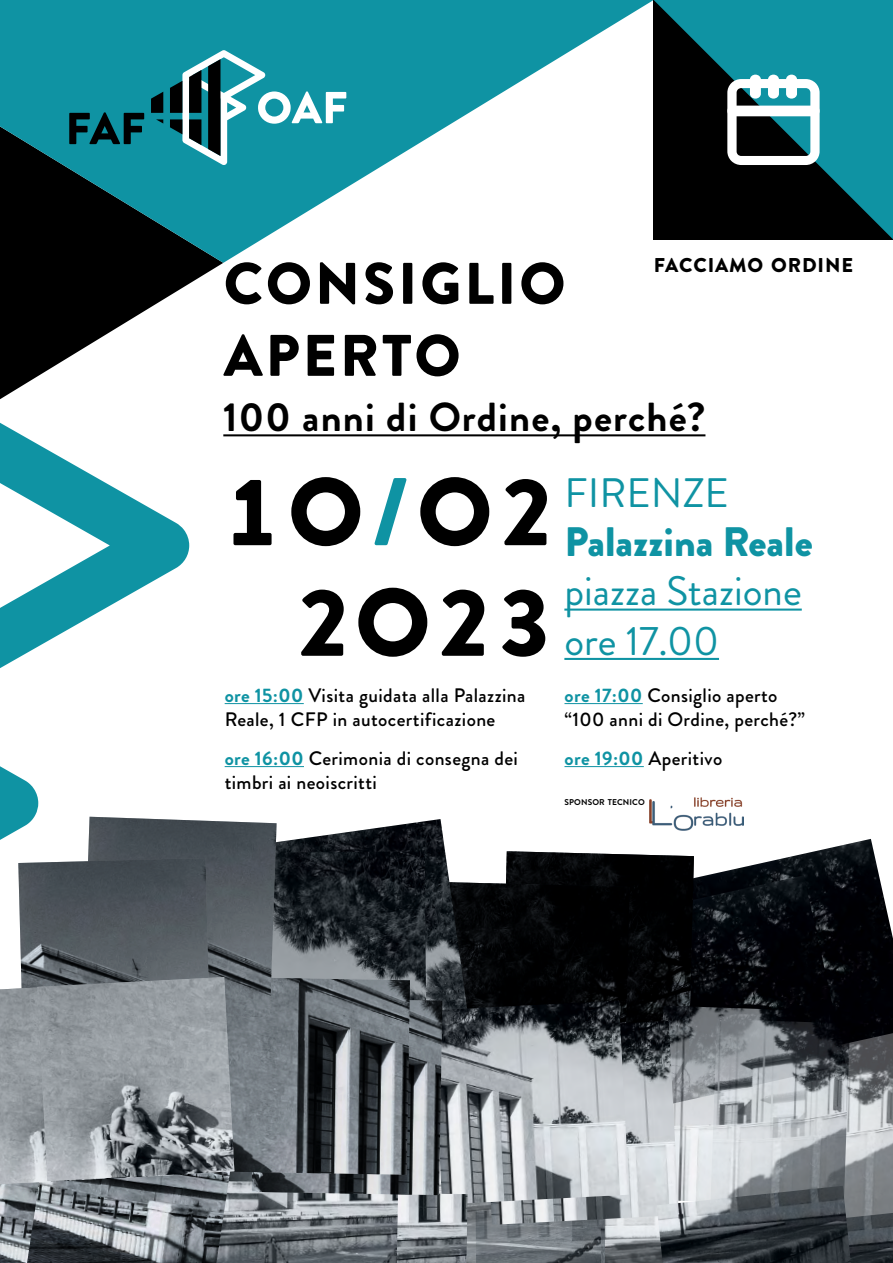
<style>
.page{position:relative;width:893px;height:1263px;background:#fff}
.page>*{position:absolute;margin:0;border:0;box-sizing:border-box;transform-origin:0 0}
.t1{font:900 95.85px/110.6px "Brandon Grotesque";letter-spacing:.085em;color:#000;text-align:right}
.t2{font:900 58.5px/72px "Brandon Grotesque";letter-spacing:.05em;color:#000}
.t3{font:41.1px/49.3px "Brandon Grotesque";color:#0f93a3}
.t4{font:900 41.1px "Brandon Grotesque";color:#0f93a3}
.t5{font:700 40.5px "Brandon Grotesque";letter-spacing:.03em;color:#000}
.t6{font:900 19.95px "Brandon Grotesque";letter-spacing:.045em;color:#000}
.t7{font:500 19.5px/24px "Brandon Grotesque";letter-spacing:.02em;color:#000}
.t8{font:700 8.4px "Brandon Grotesque";letter-spacing:.015em;color:#000}
.s1{color:#0f93a3}
.s2{font-weight:700;color:#0f93a3}
</style>
<div class="page">
<img style="left:708px;top:839px;width:185px;height:180px">
<img style="left:694px;top:875px;width:152px;height:130px">
<img style="left:506px;top:851px;width:188px;height:170px">
<img style="left:468px;top:882px;width:162px;height:139px">
<img style="left:850px;top:1019px;width:43px;height:194px">
<img style="left:657px;top:1005px;width:193px;height:181px">
<img style="left:605px;top:1225px;width:52px;height:38px">
<img style="left:468px;top:1204px;width:137px;height:59px">
<img style="left:277px;top:819px;width:191px;height:181px">
<img style="left:277px;top:851px;width:149px;height:146px">
<img style="left:482px;top:1021px;width:197px;height:204px">
<img style="left:442px;top:1000px;width:187px;height:204px">
<img style="left:398px;top:1191px;width:70px;height:72px">
<img style="left:230px;top:1175px;width:168px;height:88px">
<img style="left:851px;top:1213px;width:42px;height:50px">
<img style="left:657px;top:1186px;width:194px;height:77px">
<img style="left:252px;top:997px;width:190px;height:198px">
<img style="left:234px;top:977px;width:176px;height:198px">
<img style="left:27px;top:1181px;width:203px;height:82px">
<img style="left:189px;top:820px;width:88px;height:197px">
<img style="left:189px;top:858px;width:21px;height:119px">
<img style="left:189px;top:977px;width:45px;height:204px">
<svg style="left:0;top:263px;width:223px;height:85px;fill:#000"></svg>
<svg style="left:0;top:0;width:654px;height:263px;fill:#0f93a3"></svg>
<svg style="left:151px;top:50px;width:195px;height:115px"></svg>
<svg style="left:69px;top:112px;width:75px;height:32px;background:#074952"></svg>
<svg style="left:654px;top:0;width:239px;height:239px;background:#074b53"></svg>
<svg style="left:727px;top:79px;width:93px;height:86px"></svg>
<div style="left:768px;top:75px;width:11px;height:24px;background:#fff;border-radius:5px"></div>
<div style="left:750px;top:75px;width:11px;height:24px;background:#fff;border-radius:5px"></div>
<div style="left:786px;top:75px;width:11px;height:24px;background:#fff;border-radius:5px"></div>
<div style="left:727px;top:106px;width:93px;height:10px;background:#fff;border-radius:5px"></div>
<hr style="left:223px;top:434px;width:482px;height:2px;background:#000">
<img style="left:650px;top:797px;width:94px;height:33px">
<hr style="left:564px;top:608px;width:238px;height:3px;background:#0f93a3">
<hr style="left:564px;top:658px;width:155px;height:2px;background:#0f93a3">
<svg style="left:0;top:348px;width:189px;height:910px"></svg>
<hr style="left:225px;top:703px;width:79px;height:1px;background:#0f93a3">
<hr style="left:225px;top:766px;width:79px;height:1px;background:#0f93a3">
<hr style="left:564px;top:703px;width:79px;height:1px;background:#0f93a3">
<hr style="left:564px;top:766px;width:80px;height:1px;background:#0f93a3">
<p class="t6" style="left:654px;top:251px;width:201px">FACCIAMO ORDINE</p>
<h2 class="t2" style="left:224px;top:248px;width:343px">CONSIGLIO<br>APERTO</h2>
<h3 class="t5" style="left:223px;top:389px;width:484px">100 anni di Ordine, perché?</h3>
<h1 class="t1" style="left:225px;top:458px;width:328px">1O<span class="s1">/</span>O2<br>2O23</h1>
<p class="t7" style="left:225px;top:683px;width:302px"><span class="s2">ore 15:00</span> Visita guidata alla Palazzina<br>Reale, 1 CFP in autocertificazione</p>
<p class="t7" style="left:225px;top:746px;width:295px"><span class="s2">ore 16:00</span> Cerimonia di consegna dei timbri ai neoiscritti</p>
<h3 class="t3" style="left:564px;top:469px;width:166px">FIRENZE</h3>
<h3 class="t4" style="left:564px;top:513px;width:250px">Palazzina Reale</h3>
<h3 class="t3" style="left:564px;top:567px;width:239px">piazza Stazione ore 17.00</h3>
<p class="t7" style="left:564px;top:683px;width:242px"><span class="s2">ore 17:00</span> Consiglio aperto “100 anni di Ordine, perché?”</p>
<p class="t7" style="left:564px;top:746px;width:159px"><span class="s2">ore 19:00</span> Aperitivo</p>
<p class="t8" style="left:564px;top:796px;width:82px">SPONSOR TECNICO</p>
</div>
